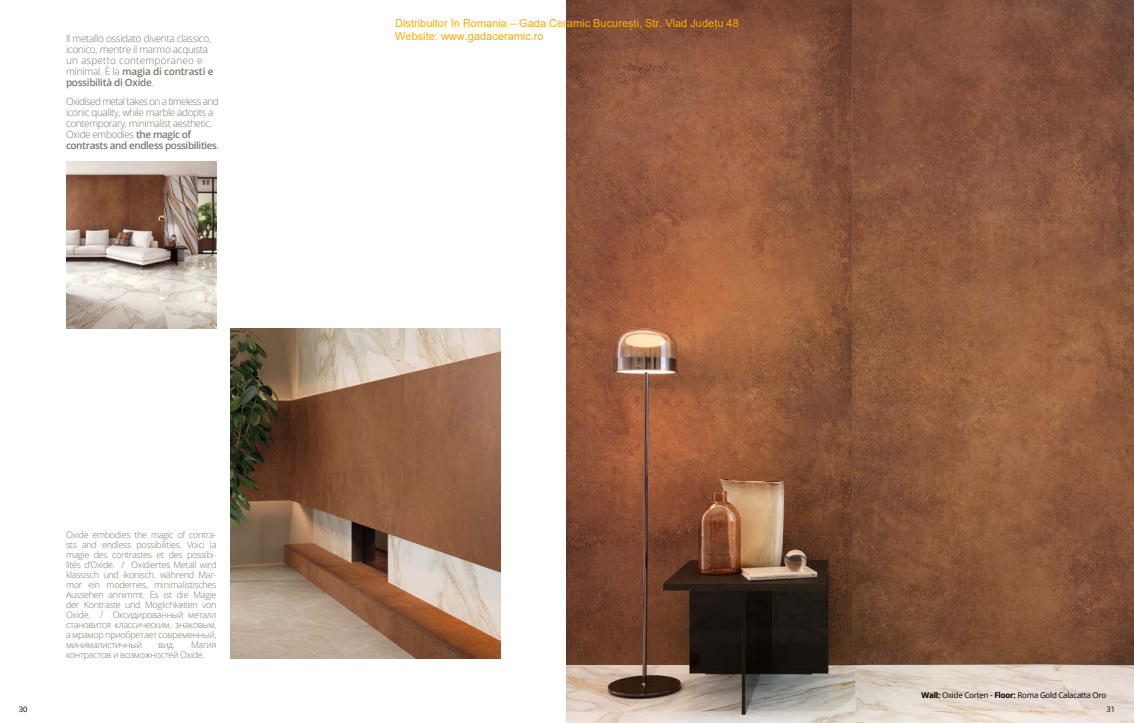
<style>
.page{position:relative;width:1134px;height:723px;background:#fff}
.page>*{position:absolute;margin:0;border:0;box-sizing:border-box;transform-origin:0 0}
.t1{font:11px/13.2px "Arial";color:#ffab00}
.t2{font:300 10px/11px "Open Sans";letter-spacing:-.04em;color:#79786c}
.t3{font:300 9px/10px "Open Sans";letter-spacing:-.03em;color:#79786c;text-align:justify}
.t4{font:8px "Open Sans";letter-spacing:-.03em;color:#000}
.t5{font:7.7px "Open Sans";color:#000}
.s1{font-weight:600}
.s2{font-weight:700}
</style>
<div class="page">
<img style="left:567px;top:0;width:567px;height:723px">
<img style="left:231px;top:329px;width:270px;height:329px">
<img style="left:66px;top:162px;width:150px;height:167px">
<p class="t2" style="left:66px;top:33px;width:149px">Il metallo ossidato diventa classico, iconico, mentre il marmo acquista un aspetto contemporaneo e minimal. È la <span class="s1">magia di contrasti e possibilità di Oxide</span>.</p>
<p class="t2" style="left:66px;top:96px;width:155px">Oxidised metal takes on a timeless and iconic quality, while marble adopts a contemporary, minimalist aesthetic.<br>Oxide embodies <span class="s1">the magic of contrasts and endless possibilities</span>.</p>
<p class="t3" style="left:66px;top:529px;width:152px">Oxide embodies the magic of contra&shy;sts and endless possibilities. Voici la magie des contrastes et des possibi&shy;lités d’Oxide. / Oxidiertes Metall wird klassisch und ikonisch, während Mar&shy;mor ein modernes, minimalistisches Aussehen annimmt. Es ist die Magie der Kontraste und Möglichkeiten von Oxide. / Оксидированный металл становится классическим, знаковым, а мрамор приобретает современный, минималистичный</p>
<p class="t3" style="left:66px;top:639px;width:152px;text-indent:125px">Магия контрастов и возможностей Oxide.</p>
<p class="t3" style="left:158px;top:639px;width:18px">вид.</p>
<p class="t1" style="left:395px;top:16px;width:345px">Distribuitor în Romania – Gada Ceramic București, Str. Vlad Județu 48<br>Website: www.gadaceramic.ro</p>
<p class="t4" style="left:922px;top:689px;width:186px"><span class="s2">Wall:</span> Oxide Corten - <span class="s2">Floor:</span> Roma Gold Calacatta Oro</p>
<p class="t5" style="left:19px;top:704px;width:10px">30</p>
<p class="t5" style="left:1106px;top:704px;width:10px">31</p>
</div>
